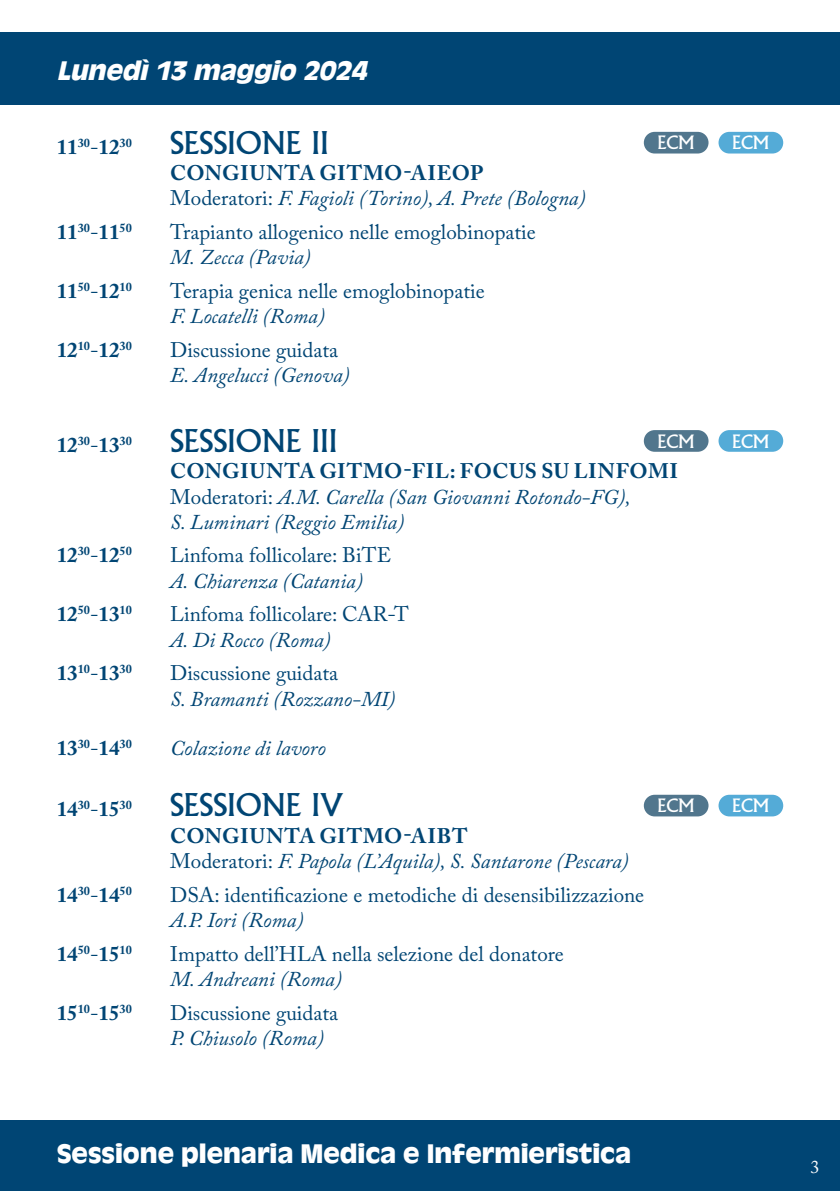
<style>
.page{position:relative;width:840px;height:1191px;background:#fff}
.page>*{position:absolute;margin:0;border:0;box-sizing:border-box;transform-origin:0 0}
.t1{font:30.6px "Albertus MT Std";color:#004574}
.t2{font:700 28px "Antique Oli";color:#fff}
.t3{font:italic 700 28px "Antique Oli";color:#fff}
.t4{font:21px/25.2px "Adobe Caslon Pro";color:#004574}
.t5{font:italic 21px/25.2px "Adobe Caslon Pro";color:#004574}
.t6{font:700 21px "Adobe Caslon Pro";color:#004574}
.t7{font:18px "Albertus MT Std";color:#fff}
.t8{font:18px "Adobe Caslon Pro";color:#fff}
.s1{font-weight:400}
.s2{font-weight:700;font-style:normal}
.s3{font-style:normal}
.s4{font-style:italic}
</style>
<div class="page">
<div style="left:0;top:1120px;width:839px;height:71px;background:#004574"></div>
<div style="left:0;top:33px;width:839px;height:72px;background:#004574"></div>
<div style="left:643px;top:132px;width:65px;height:21px;background:#51768d;border-radius:11px"></div>
<div style="left:718px;top:132px;width:64px;height:21px;background:#54abd7;border-radius:11px"></div>
<div style="left:643px;top:430px;width:65px;height:22px;background:#51768d;border-radius:11px"></div>
<div style="left:718px;top:430px;width:64px;height:22px;background:#54abd7;border-radius:11px"></div>
<div style="left:643px;top:794px;width:65px;height:22px;background:#51768d;border-radius:11px"></div>
<div style="left:718px;top:794px;width:64px;height:22px;background:#54abd7;border-radius:11px"></div>
<p class="t3" style="left:57px;top:55px;width:318px">Lunedì13 maggio 2024</p>
<p class="t6" style="left:57px;top:134px;width:76px">11<sup>30</sup><span class="s1">-</span>12<sup>30</sup></p>
<p class="t1" style="left:170px;top:125px;width:160px">SESSIONE II</p>
<p class="t7" style="left:657px;top:132px;width:38px">ECM</p>
<p class="t7" style="left:731px;top:132px;width:38px">ECM</p>
<p class="t5" style="left:170px;top:160px;width:417px"><span class="s2">CONGIUNTA GITMO-AIEOP<br></span><span class="s3">Moderatori:</span> F. Fagioli (Torino), A. Prete (Bologna)</p>
<p class="t6" style="left:57px;top:219px;width:76px">11<sup>30</sup><span class="s1">-</span>11<sup>50</sup></p>
<p class="t4" style="left:170px;top:219px;width:367px">Trapianto allogenico nelle emoglobinopatie<br><span class="s4">M. Zecca (Pavia)</span></p>
<p class="t6" style="left:57px;top:278px;width:76px">11<sup>50</sup><span class="s1">-</span>12<sup>10</sup></p>
<p class="t4" style="left:170px;top:278px;width:316px">Terapia genica nelle emoglobinopatie<br><span class="s4">F. Locatelli (Roma)</span></p>
<p class="t6" style="left:57px;top:337px;width:76px">12<sup>10</sup><span class="s1">-</span>12<sup>30</sup></p>
<p class="t5" style="left:170px;top:337px;width:181px"><span class="s3">Discussione guidata<br></span>E. Angelucci (Genova)</p>
<p class="t6" style="left:57px;top:432px;width:76px">12<sup>30</sup><span class="s1">-</span>13<sup>30</sup></p>
<p class="t1" style="left:170px;top:423px;width:169px">SESSIONE III</p>
<p class="t7" style="left:657px;top:431px;width:38px">ECM</p>
<p class="t7" style="left:731px;top:431px;width:38px">ECM</p>
<p class="t5" style="left:170px;top:458px;width:509px"><span class="s2">CONGIUNTA GITMO-FIL: FOCUS SU LINFOMI<br></span><span class="s3">Moderatori:</span> A.M. Carella (San Giovanni Rotondo-FG),<br>S. Luminari (Reggio Emilia)</p>
<p class="t6" style="left:57px;top:543px;width:76px">12<sup>30</sup><span class="s1">-</span>12<sup>50</sup></p>
<p class="t4" style="left:170px;top:542px;width:222px">Linfoma follicolare: BiTE<br><span class="s4">A. Chiarenza (Catania)</span></p>
<p class="t6" style="left:57px;top:602px;width:76px">12<sup>50</sup><span class="s1">-</span>13<sup>10</sup></p>
<p class="t4" style="left:170px;top:601px;width:240px">Linfoma follicolare: CAR-T<br><span class="s4">A. Di Rocco (Roma)</span></p>
<p class="t6" style="left:57px;top:661px;width:76px">13<sup>10</sup><span class="s1">-</span>13<sup>30</sup></p>
<p class="t5" style="left:170px;top:660px;width:226px"><span class="s3">Discussione guidata<br></span>S. Bramanti (Rozzano-MI)</p>
<p class="t6" style="left:57px;top:735px;width:76px">13<sup>30</sup><span class="s1">-</span>14<sup>30</sup></p>
<p class="t5" style="left:170px;top:735px;width:157px">Colazione di lavoro</p>
<p class="t6" style="left:57px;top:797px;width:76px">14<sup>30</sup><span class="s1">-</span>15<sup>30</sup></p>
<p class="t1" style="left:170px;top:787px;width:175px">SESSIONE IV</p>
<p class="t7" style="left:657px;top:795px;width:38px">ECM</p>
<p class="t7" style="left:731px;top:795px;width:38px">ECM</p>
<p class="t5" style="left:170px;top:823px;width:460px"><span class="s2">CONGIUNTA GITMO-AIBT<br></span><span class="s3">Moderatori:</span> F. Papola (L’Aquila), S. Santarone (Pescara)</p>
<p class="t6" style="left:57px;top:882px;width:76px">14<sup>30</sup><span class="s1">-</span>14<sup>50</sup></p>
<p class="t4" style="left:170px;top:882px;width:475px">DSA: identificazione e metodiche di desensibilizzazione<br><span class="s4">A.P. Iori (Roma)</span></p>
<p class="t6" style="left:57px;top:941px;width:76px">14<sup>50</sup><span class="s1">-</span>15<sup>10</sup></p>
<p class="t4" style="left:170px;top:941px;width:395px">Impatto dell’HLA nella selezione del donatore<br><span class="s4">M. Andreani (Roma)</span></p>
<p class="t6" style="left:57px;top:1000px;width:76px">15<sup>10</sup><span class="s1">-</span>15<sup>30</sup></p>
<p class="t4" style="left:170px;top:1000px;width:169px">Discussione guidata<br><span class="s4">P. Chiusolo (Roma)</span></p>
<p class="t2" style="left:57px;top:1138px;width:575px">Sessione plenaria Medica e Infermieristica</p>
<p class="t8" style="left:809px;top:1155px;width:10px">3</p>
</div>
